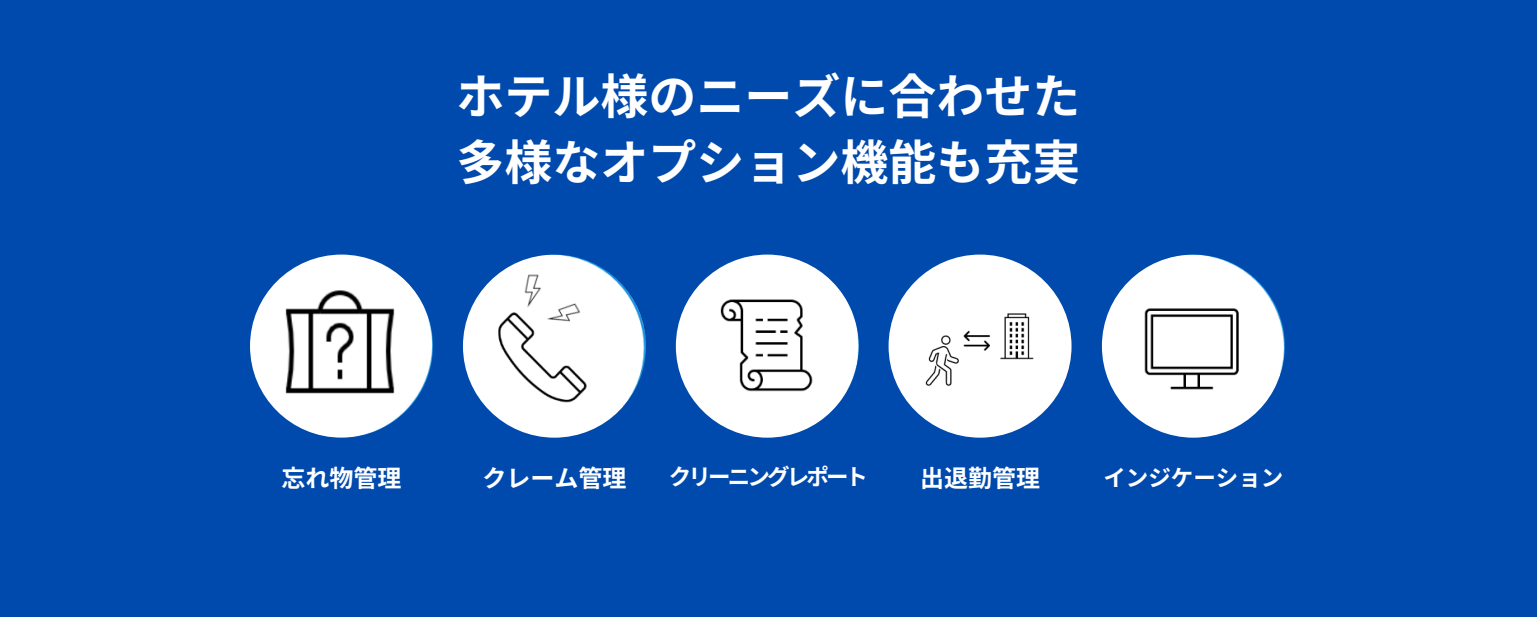
<style>
.page{position:relative;width:1537px;height:617px;background:#fff}
.page>*{position:absolute;margin:0;border:0;box-sizing:border-box;transform-origin:0 0}
.t1{font:700 48px "Source Han Sans JP";color:#fff}
.t2{font:700 24px "Source Han Sans JP";color:#fff}
.t3{font:700 22.5px "Source Han Sans JP";letter-spacing:-.125em;color:#fff}
.t4{font:700 22.5px "Source Han Sans JP";color:#fff}
</style>
<div class="page">
<div style="left:0;top:0;width:1537px;height:616px;background:#004aad"></div>
<img style="left:250px;top:254px;width:183px;height:183px;border-radius:50%">
<img style="left:463px;top:254px;width:183px;height:183px;border-radius:50%">
<img style="left:676px;top:254px;width:183px;height:183px;border-radius:50%">
<div style="left:888px;top:254px;width:183px;height:183px;background:#fff;border-radius:50%"></div>
<img style="left:1102px;top:254px;width:183px;height:183px;border-radius:50%">
<p class="t1" style="left:456px;top:58px;width:625px">ホテル様のニーズに合わせた</p>
<p class="t1" style="left:456px;top:124px;width:625px">多様なオプション機能も充実</p>
<p class="t2" style="left:281px;top:459px;width:121px">忘れ物管理</p>
<p class="t2" style="left:482px;top:459px;width:145px">クレーム管理</p>
<p class="t3" style="left:669px;top:458px;width:201px">クリーニングレポート</p>
<p class="t2" style="left:920px;top:459px;width:121px">出退勤管理</p>
<p class="t4" style="left:1103px;top:459px;width:181px">インジケーション</p>
</div>
